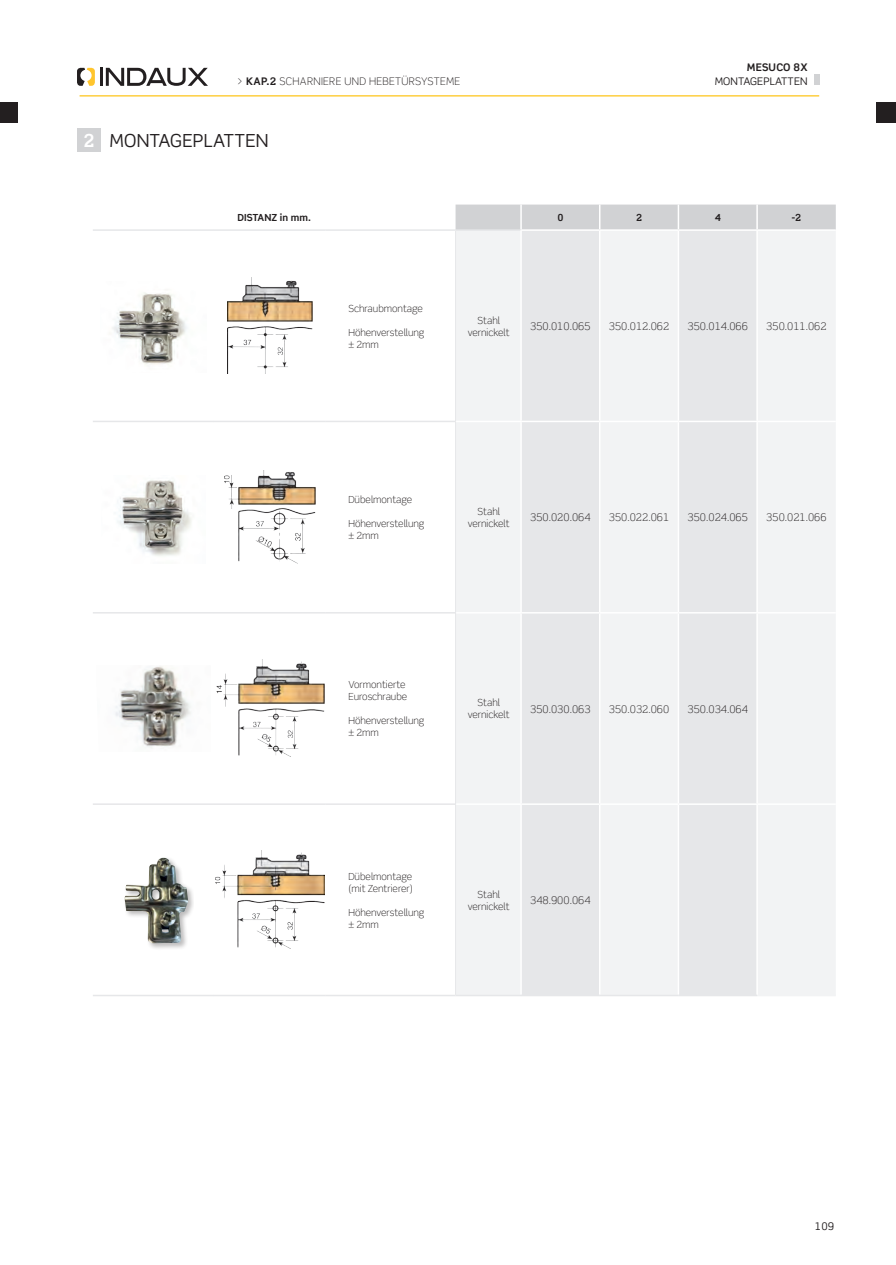
<style>
.page{position:relative;width:896px;height:1265px;background:#fff}
.page>*{position:absolute;margin:0;border:0;box-sizing:border-box;transform-origin:0 0}
.TITULU_1{font:18px "Scene Pro";letter-spacing:.01em;color:#231f20}
.TITULU_1-2{font:700 18px "Scene Pro";color:#fff}
.bisgr__tabla{font:300 10.5px "Scene Pro";color:#231f20}
.bisgr__tabla-2{font:300 10.5px "Scene Pro";letter-spacing:.03em;color:#231f20}
.cab__TITULU_1{font:10.5px "Scene Pro";letter-spacing:.01em;color:#231f20}
.cab__TITULU_Ø{font:700 10.5px "Scene Pro";letter-spacing:.02em;color:#231f20}
.bisgr__tabla-3{font:300 9.75px/12px "Scene Pro";color:#231f20;text-align:center}
.bisgr__titulillo{font:700 9.75px "Scene Pro";letter-spacing:.01em;color:#231f20}
.s1{font-weight:700}
</style>
<div class="page">
<hr style="left:80px;top:95px;width:739px;height:1px;background:#fec210">
<svg style="left:77px;top:68px;width:18px;height:18px"></svg>
<hr style="left:100px;top:68px;width:3px;height:18px;background:#231f20">
<svg style="left:106px;top:68px;width:102px;height:18px"></svg>
<div style="left:814px;top:75px;width:5px;height:10px;background:#d1d2d4"></div>
<div style="left:456px;top:231px;width:64px;height:764px;background:#f2f3f4"></div>
<svg style="left:522px;top:231px;width:234px;height:764px;fill:#e6e7e9"></svg>
<div style="left:758px;top:231px;width:78px;height:764px;background:#f2f3f4"></div>
<div style="left:455px;top:205px;width:381px;height:24px;background:#d1d2d4"></div>
<hr style="left:677px;top:205px;width:2px;height:24px;background:#fff">
<hr style="left:599px;top:231px;width:1px;height:190px;background:#fff">
<hr style="left:677px;top:231px;width:2px;height:190px;background:#fff">
<hr style="left:456px;top:421px;width:65px;height:1px;background:#fff">
<hr style="left:521px;top:421px;width:79px;height:1px;background:#fff">
<hr style="left:600px;top:421px;width:78px;height:1px;background:#fff">
<hr style="left:599px;top:422px;width:1px;height:190px;background:#fff">
<hr style="left:678px;top:421px;width:79px;height:1px;background:#fff">
<hr style="left:677px;top:422px;width:2px;height:190px;background:#fff">
<hr style="left:757px;top:421px;width:79px;height:1px;background:#fff">
<hr style="left:456px;top:612px;width:65px;height:1px;background:#fff">
<hr style="left:521px;top:612px;width:79px;height:1px;background:#fff">
<hr style="left:600px;top:612px;width:78px;height:1px;background:#fff">
<hr style="left:599px;top:613px;width:1px;height:190px;background:#fff">
<hr style="left:678px;top:612px;width:79px;height:1px;background:#fff">
<hr style="left:677px;top:613px;width:2px;height:190px;background:#fff">
<hr style="left:757px;top:612px;width:79px;height:1px;background:#fff">
<hr style="left:456px;top:803px;width:65px;height:2px;background:#fff">
<hr style="left:521px;top:803px;width:79px;height:2px;background:#fff">
<hr style="left:600px;top:803px;width:78px;height:2px;background:#fff">
<hr style="left:599px;top:805px;width:1px;height:190px;background:#fff">
<hr style="left:678px;top:803px;width:79px;height:2px;background:#fff">
<hr style="left:677px;top:805px;width:2px;height:190px;background:#fff">
<hr style="left:757px;top:803px;width:79px;height:2px;background:#fff">
<hr style="left:757px;top:995px;width:79px;height:1px;background:#f2f3f4">
<hr style="left:756px;top:205px;width:2px;height:24px;background:#fff">
<hr style="left:93px;top:229px;width:121px;height:2px;background:#e6e7e9">
<hr style="left:214px;top:229px;width:112px;height:2px;background:#e6e7e9">
<hr style="left:326px;top:229px;width:129px;height:2px;background:#e6e7e9">
<hr style="left:455px;top:231px;width:1px;height:190px;background:#e6e7e9">
<hr style="left:455px;top:229px;width:65px;height:2px;background:#e6e7e9">
<hr style="left:93px;top:421px;width:121px;height:1px;background:#e6e7e9">
<hr style="left:214px;top:421px;width:112px;height:1px;background:#e6e7e9">
<hr style="left:326px;top:421px;width:129px;height:1px;background:#e6e7e9">
<hr style="left:455px;top:421px;width:1px;height:192px;background:#e6e7e9">
<hr style="left:93px;top:612px;width:121px;height:1px;background:#e6e7e9">
<hr style="left:93px;top:803px;width:121px;height:2px;background:#e6e7e9">
<hr style="left:93px;top:995px;width:121px;height:1px;background:#e6e7e9">
<hr style="left:214px;top:612px;width:112px;height:1px;background:#e6e7e9">
<hr style="left:214px;top:803px;width:112px;height:2px;background:#e6e7e9">
<hr style="left:214px;top:995px;width:112px;height:1px;background:#e6e7e9">
<hr style="left:326px;top:612px;width:129px;height:1px;background:#e6e7e9">
<hr style="left:326px;top:803px;width:129px;height:2px;background:#e6e7e9">
<hr style="left:326px;top:995px;width:129px;height:1px;background:#e6e7e9">
<hr style="left:455px;top:613px;width:1px;height:191px;background:#e6e7e9">
<hr style="left:455px;top:804px;width:1px;height:191px;background:#e6e7e9">
<hr style="left:455px;top:995px;width:66px;height:1px;background:#e6e7e9">
<hr style="left:521px;top:995px;width:79px;height:1px;background:#e6e7e9">
<hr style="left:600px;top:995px;width:78px;height:1px;background:#e6e7e9">
<hr style="left:678px;top:995px;width:79px;height:1px;background:#e6e7e9">
<img style="left:112px;top:292px;width:75px;height:73px">
<img style="left:227px;top:277px;width:86px;height:96px">
<img style="left:117px;top:480px;width:75px;height:76px">
<img style="left:224px;top:471px;width:92px;height:93px">
<img style="left:115px;top:666px;width:76px;height:83px">
<img style="left:216px;top:659px;width:109px;height:97px">
<img style="left:215px;top:851px;width:110px;height:98px">
<div style="left:77px;top:128px;width:24px;height:24px;background:#d1d2d4"></div>
<div style="left:123px;top:856px;width:71px;height:95px;background:#231f20;opacity:.3"></div>
<img style="left:124px;top:858px;width:64px;height:85px">
<div style="left:876px;top:102px;width:20px;height:21px;background:#231f20"></div>
<div style="left:0;top:102px;width:18px;height:21px;background:#231f20"></div>
<p class="bisgr__tabla-2" style="left:237px;top:75px;width:225px">&gt; <span class="s1">KAP.2</span> SCHARNIERE UND HEBETÜRSYSTEME</p>
<p class="TITULU_1-2" style="left:83px;top:129px;width:13px">2</p>
<p class="TITULU_1" style="left:110px;top:129px;width:160px">MONTAGEPLATTEN</p>
<p class="bisgr__titulillo" style="left:237px;top:212px;width:75px">DISTANZ in mm.</p>
<p class="cab__TITULU_Ø" style="left:747px;top:60px;width:62px">MESUCO 8X</p>
<p class="cab__TITULU_1" style="left:715px;top:75px;width:94px">MONTAGEPLATTEN</p>
<p class="bisgr__titulillo" style="left:557px;top:212px;width:8px">0</p>
<p class="bisgr__titulillo" style="left:636px;top:212px;width:8px">2</p>
<p class="bisgr__titulillo" style="left:714px;top:212px;width:8px">4</p>
<p class="bisgr__titulillo" style="left:791px;top:212px;width:11px">-2</p>
<p class="bisgr__tabla-3" style="left:348px;top:302px;width:76px">Schraubmontage</p>
<p class="bisgr__tabla-3" style="left:348px;top:326px;width:78px">Höhenverstellung</p>
<p class="bisgr__tabla-3" style="left:348px;top:338px;width:32px">± 2mm</p>
<p class="bisgr__tabla-3" style="left:468px;top:314px;width:43px">Stahl vernickelt</p>
<p class="bisgr__tabla" style="left:530px;top:320px;width:62px">350.010.065</p>
<p class="bisgr__tabla" style="left:609px;top:320px;width:62px">350.012.062</p>
<p class="bisgr__tabla" style="left:687px;top:320px;width:62px">350.014.066</p>
<p class="bisgr__tabla" style="left:766px;top:320px;width:62px">350.011.062</p>
<p class="bisgr__tabla-3" style="left:348px;top:493px;width:65px">Dübelmontage</p>
<p class="bisgr__tabla-3" style="left:348px;top:517px;width:78px">Höhenverstellung</p>
<p class="bisgr__tabla-3" style="left:348px;top:529px;width:32px">± 2mm</p>
<p class="bisgr__tabla-3" style="left:468px;top:505px;width:43px">Stahl vernickelt</p>
<p class="bisgr__tabla" style="left:530px;top:511px;width:62px">350.020.064</p>
<p class="bisgr__tabla" style="left:609px;top:511px;width:62px">350.022.061</p>
<p class="bisgr__tabla" style="left:687px;top:511px;width:62px">350.024.065</p>
<p class="bisgr__tabla" style="left:766px;top:511px;width:62px">350.021.066</p>
<p class="bisgr__tabla-3" style="left:348px;top:679px;width:59px">Vormontierte</p>
<p class="bisgr__tabla-3" style="left:348px;top:691px;width:60px">Euroschraube</p>
<p class="bisgr__tabla-3" style="left:348px;top:715px;width:78px">Höhenverstellung</p>
<p class="bisgr__tabla-3" style="left:348px;top:727px;width:32px">± 2mm</p>
<p class="bisgr__tabla-3" style="left:468px;top:697px;width:43px">Stahl vernickelt</p>
<p class="bisgr__tabla" style="left:530px;top:702px;width:62px">350.030.063</p>
<p class="bisgr__tabla" style="left:609px;top:702px;width:62px">350.032.060</p>
<p class="bisgr__tabla" style="left:687px;top:702px;width:62px">350.034.064</p>
<p class="bisgr__tabla-3" style="left:348px;top:870px;width:66px;text-align:left">Dübelmontage (mit Zentrierer)</p>
<p class="bisgr__tabla-3" style="left:348px;top:906px;width:78px">Höhenverstellung</p>
<p class="bisgr__tabla-3" style="left:348px;top:918px;width:32px">± 2mm</p>
<p class="bisgr__tabla-3" style="left:468px;top:888px;width:43px">Stahl vernickelt</p>
<p class="bisgr__tabla" style="left:530px;top:894px;width:62px">348.900.064</p>
<p class="cab__TITULU_1" style="left:815px;top:1219px;width:21px">109</p>
</div>
